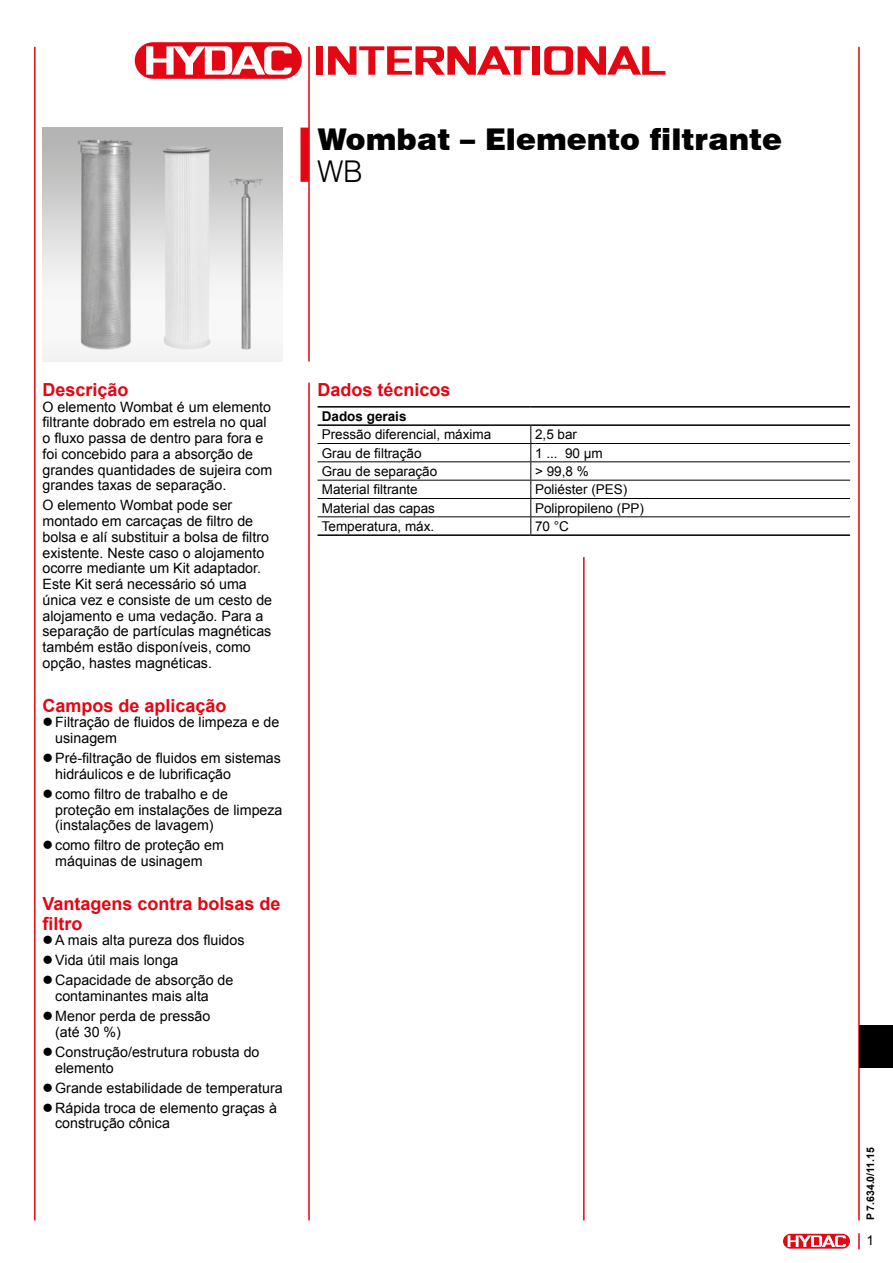
<style>
.page{position:relative;width:893px;height:1263px;background:#fff}
.page>*{position:absolute;margin:0;border:0;box-sizing:border-box;transform-origin:0 0}
.t1{font:900 30px "Swiss 721 BT";color:#000}
.t2{font:300 30px "Swiss 721 BT";color:#000}
.t3{font:700 18px/19.5px "Arial";color:#e30613}
.t4{font:14.25px/15.8px "Arial";color:#000}
.t5{font:13.5px "Arial";color:#000}
.t6{font:700 13.5px "Arial";color:#000}
.t7{font:700 10.5px "Arial";color:#000}
</style>
<div class="page">
<hr style="left:34px;top:47px;width:2px;height:1173px;background:#e30613">
<hr style="left:858px;top:47px;width:2px;height:1173px;background:#e30613">
<div style="left:782px;top:1233px;width:68px;height:16px;border:1px solid #fff;border-radius:7px"></div>
<svg style="left:783px;top:1234px;width:67px;height:14px"></svg>
<svg style="left:788px;top:1235px;width:58px;height:12px"></svg>
<svg style="left:858px;top:1233px;width:2px;height:16px"></svg>
<div style="left:859px;top:1025px;width:34px;height:42px;background:#000"></div>
<div style="left:133px;top:41px;width:170px;height:39px;border:3px solid #fff;border-radius:18px"></div>
<div style="left:135px;top:42px;width:167px;height:37px;background:#e30613;border-radius:18px"></div>
<svg style="left:146px;top:46px;width:146px;height:29px"></svg>
<div style="left:317px;top:46px;width:6px;height:29px;background:#e30613"></div>
<div style="left:532px;top:46px;width:8px;height:29px;background:#e30613"></div>
<svg style="left:544px;top:46px;width:121px;height:29px"></svg>
<svg style="left:328px;top:46px;width:202px;height:29px"></svg>
<hr style="left:308px;top:47px;width:2px;height:314px;background:#e30613">
<hr style="left:308px;top:383px;width:2px;height:837px;background:#e30613">
<div style="left:300px;top:128px;width:9px;height:54px;background:#e30613;border:2px solid #e30613"></div>
<hr style="left:583px;top:557px;width:2px;height:663px;background:#e30613">
<hr style="left:317px;top:406px;width:214px;height:2px;background:#000">
<hr style="left:531px;top:406px;width:319px;height:2px;background:#000">
<svg style="left:530px;top:426px;width:1px;height:108px"></svg>
<hr style="left:317px;top:534px;width:214px;height:2px;background:#000">
<hr style="left:531px;top:534px;width:319px;height:2px;background:#000">
<hr style="left:317px;top:424px;width:214px;height:2px;background:#000">
<hr style="left:531px;top:424px;width:319px;height:2px;background:#000">
<hr style="left:317px;top:443px;width:214px;height:1px;background:#000">
<hr style="left:531px;top:443px;width:319px;height:1px;background:#000">
<hr style="left:317px;top:461px;width:214px;height:1px;background:#000">
<hr style="left:531px;top:461px;width:319px;height:1px;background:#000">
<hr style="left:317px;top:480px;width:214px;height:1px;background:#000">
<hr style="left:531px;top:480px;width:319px;height:1px;background:#000">
<hr style="left:317px;top:498px;width:214px;height:1px;background:#000">
<hr style="left:531px;top:498px;width:319px;height:1px;background:#000">
<hr style="left:317px;top:516px;width:214px;height:1px;background:#000">
<hr style="left:531px;top:516px;width:319px;height:1px;background:#000">
<img style="left:43px;top:128px;width:240px;height:233px">
<h1 class="t1" style="left:317px;top:121px;width:466px">Wombat – Elemento filtrante</h1>
<h1 class="t2" style="left:317px;top:153px;width:46px">WB</h1>
<p class="t3" style="left:43px;top:380px;width:88px">Descrição</p>
<p class="t4" style="left:43px;top:399px;width:231px">O elemento Wombat é um elemento filtrante dobrado em estrela no qual o fluxo passa de dentro para fora e foi concebido para a absorção de grandes quantidades de sujeira com grandes taxas de separação.</p>
<p class="t4" style="left:43px;top:498px;width:231px">O elemento Wombat pode ser montado em carcaças de filtro de bolsa e alí substituir a bolsa de filtro existente. Neste caso o alojamento ocorre mediante um Kit adaptador.<br>Este Kit será necessário só uma única vez e consiste de um cesto de alojamento e uma vedação. Para a separação de partículas magnéticas também estão disponíveis, como opção, hastes magnéticas.</p>
<p class="t3" style="left:43px;top:696px;width:186px">Campos de aplicação</p>
<p class="t4" style="left:55px;top:715px;width:226px">Filtração de fluidos de limpeza e de usinagem</p>
<p class="t4" style="left:55px;top:750px;width:227px">Pré-filtração de fluidos em sistemas hidráulicos e de lubrificação</p>
<p class="t4" style="left:55px;top:786px;width:229px">como filtro de trabalho e de proteção em instalações de limpeza (instalações de lavagem)</p>
<p class="t4" style="left:55px;top:838px;width:170px">como filtro de proteção em máquinas de usinagem</p>
<p class="t3" style="left:43px;top:894px;width:240px">Vantagens contra bolsas de filtro</p>
<p class="t4" style="left:55px;top:930px;width:191px;line-height:20px">A mais alta pureza dos fluidos<br>Vida útil mais longa<br>Capacidade de absorção de</p>
<p class="t4" style="left:55px;top:986px;width:157px;line-height:20px">contaminantes mais alta<br>Menor perda de pressão</p>
<p class="t4" style="left:55px;top:1022px;width:206px;line-height:20px">(até 30 %)<br>Construção/estrutura robusta do</p>
<p class="t4" style="left:55px;top:1058px;width:229px;line-height:20px">elemento<br>Grande estabilidade de temperatura<br>Rápida troca de elemento graças à</p>
<p class="t4" style="left:55px;top:1116px;width:116px">construção cônica</p>
<p class="t3" style="left:317px;top:380px;width:135px">Dados técnicos</p>
<p class="t6" style="left:322px;top:407px;width:86px">Dados gerais</p>
<p class="t5" style="left:322px;top:426px;width:171px">Pressão diferencial, máxima</p>
<p class="t5" style="left:535px;top:426px;width:44px">2,5 bar</p>
<p class="t5" style="left:322px;top:444px;width:101px">Grau de filtração</p>
<p class="t5" style="left:535px;top:444px;width:69px">1 ... 90 µm</p>
<p class="t5" style="left:322px;top:462px;width:117px">Grau de separação</p>
<p class="t5" style="left:535px;top:462px;width:55px">&gt; 99,8 %</p>
<p class="t5" style="left:322px;top:481px;width:98px">Material filtrante</p>
<p class="t5" style="left:535px;top:481px;width:94px">Poliéster (PES)</p>
<p class="t5" style="left:322px;top:499px;width:115px">Material das capas</p>
<p class="t5" style="left:535px;top:499px;width:110px">Polipropileno (PP)</p>
<p class="t5" style="left:322px;top:517px;width:114px">Temperatura, máx.</p>
<p class="t5" style="left:535px;top:517px;width:35px">70 °C</p>
<p class="t7" style="left:863px;top:1220px;width:75px;rotate:-90deg">P 7.634.0/11.15</p>
<p class="t5" style="left:867px;top:1231px;width:9px">1</p>
</div>
